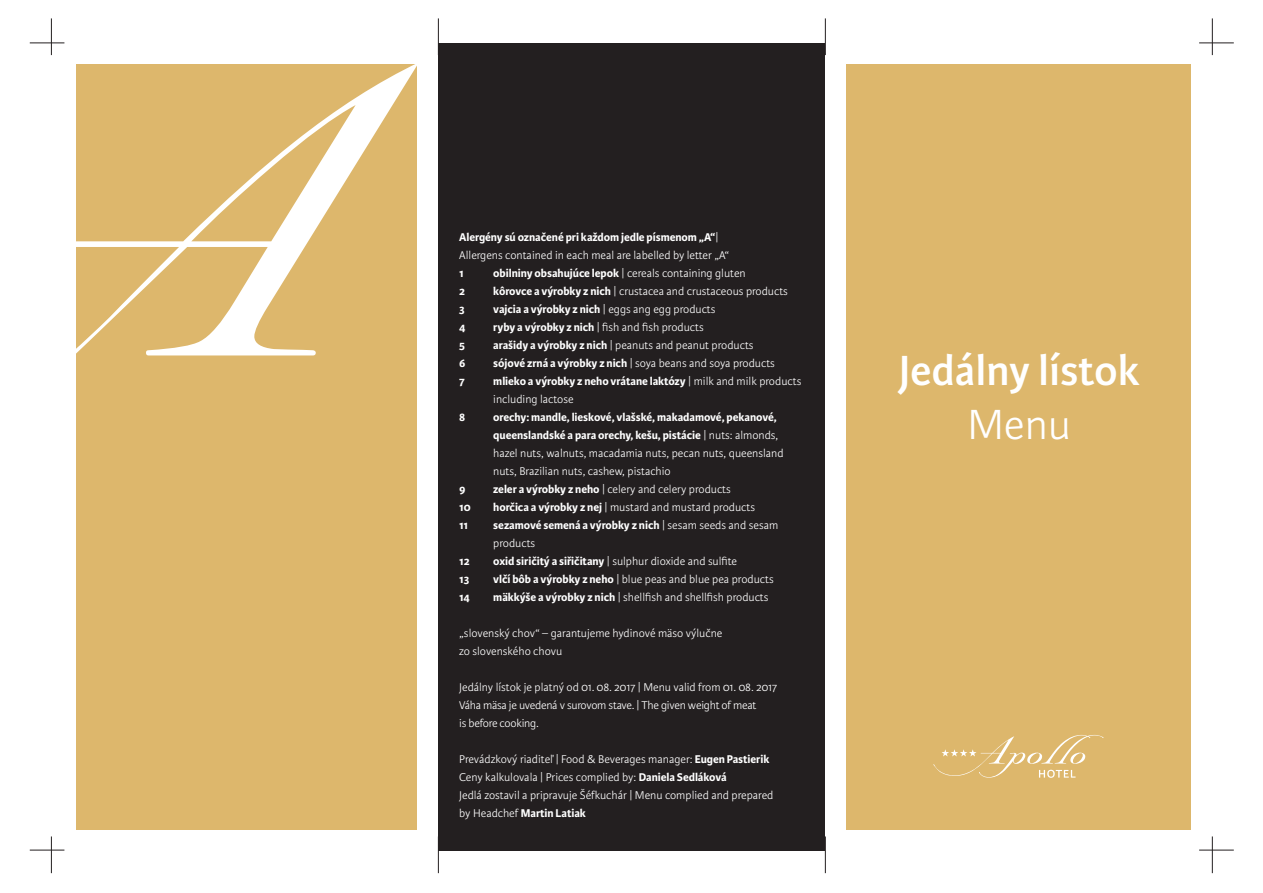
<style>
.page{position:relative;width:1263px;height:893px;background:#fff}
.page>*{position:absolute;margin:0;border:0;box-sizing:border-box;transform-origin:0 0}
.t1{font:600 45px "Karmina Sans Basic";color:#fff}
.t2{font:300 45px "Karmina Sans Basic";color:#fff}
.t3{font:300 12px/18px "Karmina Sans Basic";color:#fff}
.t4{font:300 12px/18px "Karmina Sans Basic";letter-spacing:-.02em;color:#fff}
.t5{font:700 12px/18px "Karmina Sans Basic";letter-spacing:-.005em;color:#fff}
.s1{font-weight:700}
.s2{font-weight:300}
</style>
<div class="page">
<div style="left:846px;top:64px;width:345px;height:765px;background:#ddb76c"></div>
<div style="left:77px;top:64px;width:340px;height:765px;background:#ddb76c"></div>
<div style="left:438px;top:43px;width:387px;height:807px;background:#231f20"></div>
<svg style="left:933px;top:735px;width:170px;height:43px"></svg>
<svg style="left:76px;top:64px;width:341px;height:424px"></svg>
<hr style="left:438px;top:18px;width:1px;height:37px;background:#231f20">
<hr style="left:438px;top:836px;width:1px;height:37px;background:#231f20">
<hr style="left:51px;top:18px;width:1px;height:37px;background:#231f20">
<hr style="left:51px;top:836px;width:1px;height:37px;background:#231f20">
<hr style="left:825px;top:18px;width:1px;height:37px;background:#231f20">
<hr style="left:825px;top:836px;width:1px;height:37px;background:#231f20">
<hr style="left:1212px;top:18px;width:1px;height:37px;background:#231f20">
<hr style="left:1212px;top:836px;width:1px;height:37px;background:#231f20">
<hr style="left:30px;top:850px;width:34px;height:1px;background:#231f20">
<hr style="left:1199px;top:850px;width:35px;height:1px;background:#231f20">
<hr style="left:30px;top:43px;width:34px;height:1px;background:#231f20">
<hr style="left:1199px;top:43px;width:35px;height:1px;background:#231f20">
<p class="t3" style="left:459px;top:228px;width:271px"><span class="s1">Alergény sú označené pri každom jedle písmenom „A“</span>|<br>Allergens contained in each meal are labelled by letter „A“</p>
<p class="t5" style="left:459px;top:264px;width:6px">1</p>
<p class="t3" style="left:493px;top:264px;width:254px"><span class="s1">obilniny obsahujúce lepok</span> | cereals containing gluten</p>
<p class="t5" style="left:459px;top:282px;width:8px">2</p>
<p class="t3" style="left:493px;top:282px;width:296px"><span class="s1">kôrovce a výrobky z nich</span> | crustacea and crustaceous products</p>
<p class="t5" style="left:459px;top:300px;width:7px">3</p>
<p class="t5" style="left:493px;top:300px;width:224px">vajcia a výrobky z nich <span class="s2">| eggs ang egg products</span></p>
<p class="t5" style="left:459px;top:318px;width:8px">4</p>
<p class="t3" style="left:493px;top:318px;width:212px"><span class="s1">ryby a výrobky z nich</span> | fish and fish products</p>
<p class="t5" style="left:459px;top:336px;width:7px">5</p>
<p class="t3" style="left:493px;top:336px;width:262px"><span class="s1">arašidy a výrobky z nich</span> | peanuts and peanut products</p>
<p class="t5" style="left:459px;top:354px;width:8px">6</p>
<p class="t3" style="left:493px;top:354px;width:283px"><span class="s1">sójové zrná a výrobky z nich</span> | soya beans and soya products</p>
<p class="t5" style="left:459px;top:372px;width:7px">7</p>
<p class="t3" style="left:493px;top:372px;width:310px"><span class="s1">mlieko a výrobky z neho vrátane laktózy</span> | milk and milk products including lactose</p>
<p class="t5" style="left:459px;top:408px;width:8px">8</p>
<p class="t3" style="left:493px;top:408px;width:292px"><span class="s1">orechy: mandle, lieskové, vlašské, makadamové, pekanové, queenslandské a para orechy, kešu, pistácie</span> | nuts: almonds, hazel nuts, walnuts, macadamia nuts, pecan nuts, queensland nuts, Brazilian nuts, cashew, pistachio</p>
<p class="t5" style="left:459px;top:480px;width:8px">9</p>
<p class="t3" style="left:493px;top:480px;width:239px"><span class="s1">zeler a výrobky z neho</span> | celery and celery products</p>
<p class="t5" style="left:459px;top:498px;width:13px">10</p>
<p class="t3" style="left:493px;top:498px;width:263px"><span class="s1">horčica a výrobky z nej</span> | mustard and mustard products</p>
<p class="t5" style="left:459px;top:516px;width:11px">11</p>
<p class="t5" style="left:493px;top:516px;width:286px">sezamové semená a výrobky z nich <span class="s2">| sesam seeds and sesam products</span></p>
<p class="t5" style="left:459px;top:552px;width:12px">12</p>
<p class="t3" style="left:493px;top:552px;width:245px"><span class="s1">oxid siričitý a siřičitany</span> | sulphur dioxide and sulfite</p>
<p class="t5" style="left:459px;top:570px;width:11px">13</p>
<p class="t3" style="left:493px;top:570px;width:282px"><span class="s1">vlčí bôb a výrobky z neho</span> | blue peas and blue pea products</p>
<p class="t5" style="left:459px;top:588px;width:12px">14</p>
<p class="t3" style="left:493px;top:588px;width:277px"><span class="s1">mäkkýše a výrobky z nich</span> | shellfish and shellfish products</p>
<p class="t3" style="left:459px;top:624px;width:265px">„slovenský chov“ – garantujeme hydinové mäso výlučne zo slovenského chovu</p>
<p class="t4" style="left:459px;top:678px;width:319px">Jedálny lístok je platný od 01. 08. 2017 | Menu valid from 01. 08. 2017<br>Váha mäsa je uvedená v surovom stave. | The given weight of meat<br>is before cooking.</p>
<p class="t3" style="left:459px;top:750px;width:316px">Prevádzkový riaditeľ | Food &amp; Beverages manager: <span class="s1">Eugen Pastierik </span>Ceny kalkulovala | Prices complied by: <span class="s1">Daniela Sedláková<br></span>Jedlá zostavil a pripravuje Šéfkuchár | Menu complied and prepared by Headchef <span class="s1">Martin Latiak</span></p>
<h1 class="t1" style="left:899px;top:344px;width:242px">Jedálny lístok</h1>
<h1 class="t2" style="left:967px;top:399px;width:105px">Menu</h1>
</div>
